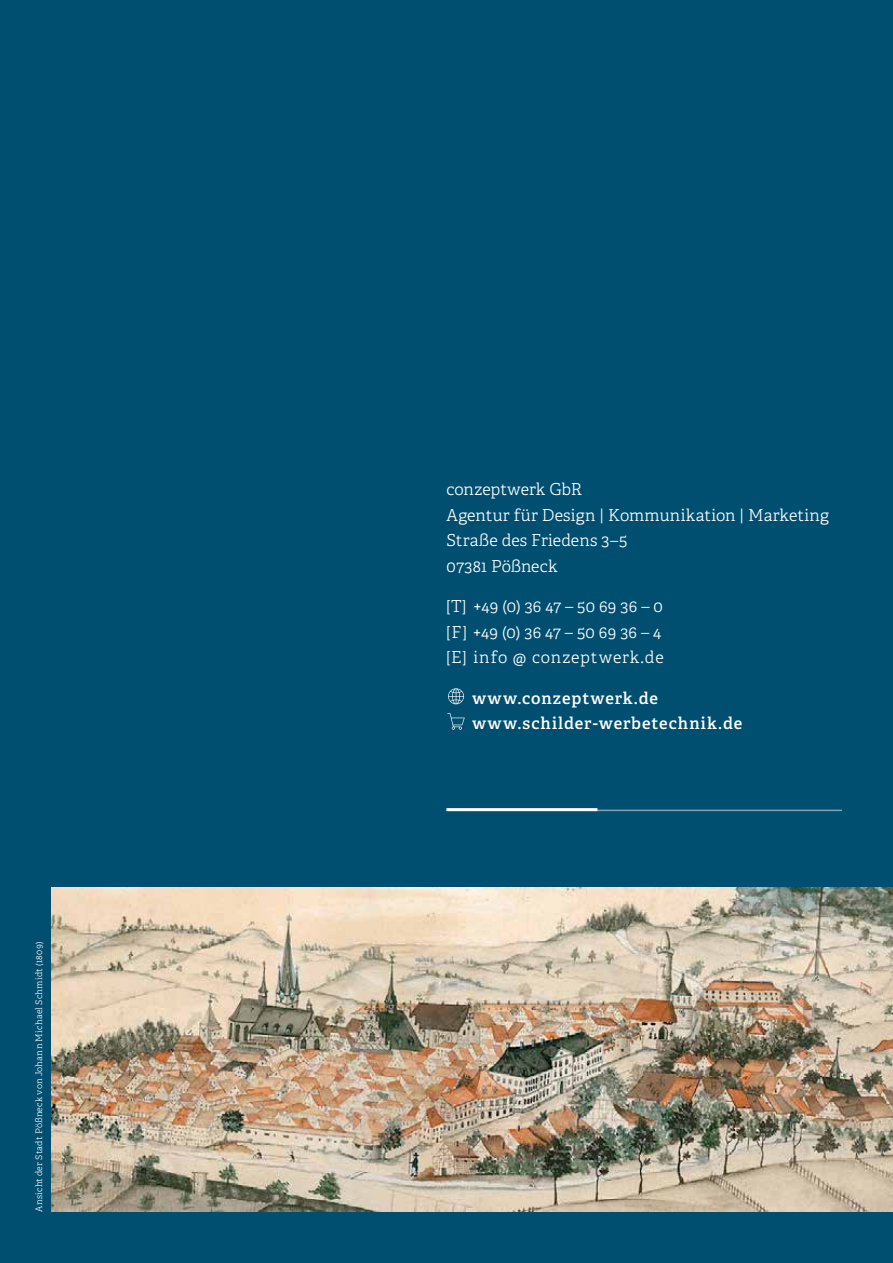
<style>
.page{position:relative;width:893px;height:1263px;background:#004f70}
.page>*{position:absolute;margin:0;border:0;box-sizing:border-box;transform-origin:0 0}
.t1{font:300 16.5px/25.5px "Adelle";letter-spacing:.01em;color:#fff}
.t2{font:300 16.5px/25.5px "Adelle";letter-spacing:.035em;color:#fff}
.t3{font:600 16.5px/25.5px "Adelle";letter-spacing:.055em;color:#fff}
.t4{font:300 9px "Adelle";letter-spacing:.03em;color:#fff}
</style>
<div class="page">
<img style="left:51px;top:888px;width:842px;height:324px">
<hr style="left:446px;top:808px;width:151px;height:3px;background:#fff">
<hr style="left:446px;top:810px;width:396px;height:1px;background:#fff">
<svg style="left:447px;top:713px;width:18px;height:17px"></svg>
<svg style="left:448px;top:688px;width:16px;height:16px"></svg>
<p class="t4" style="left:33px;top:1212px;width:272px;rotate:-90deg">Ansicht der Stadt Pößneck von Johann Michael Schmidt (1809)</p>
<p class="t1" style="left:446px;top:477px;width:384px">conzeptwerk GbR<br>Agentur für Design | Kommunikation | Marketing<br>Straße des Friedens 3–5<br>07381 Pößneck</p>
<p class="t2" style="left:446px;top:594px;width:219px">[T] +49 (0) 36 47 – 50 69 36 – 0 [F] +49 (0) 36 47 – 50 69 36 – 4 [E] info @ conzeptwerk.de</p>
<p class="t3" style="left:472px;top:685px;width:272px">www.conzeptwerk.de www.schilder-werbetechnik.de</p>
</div>
